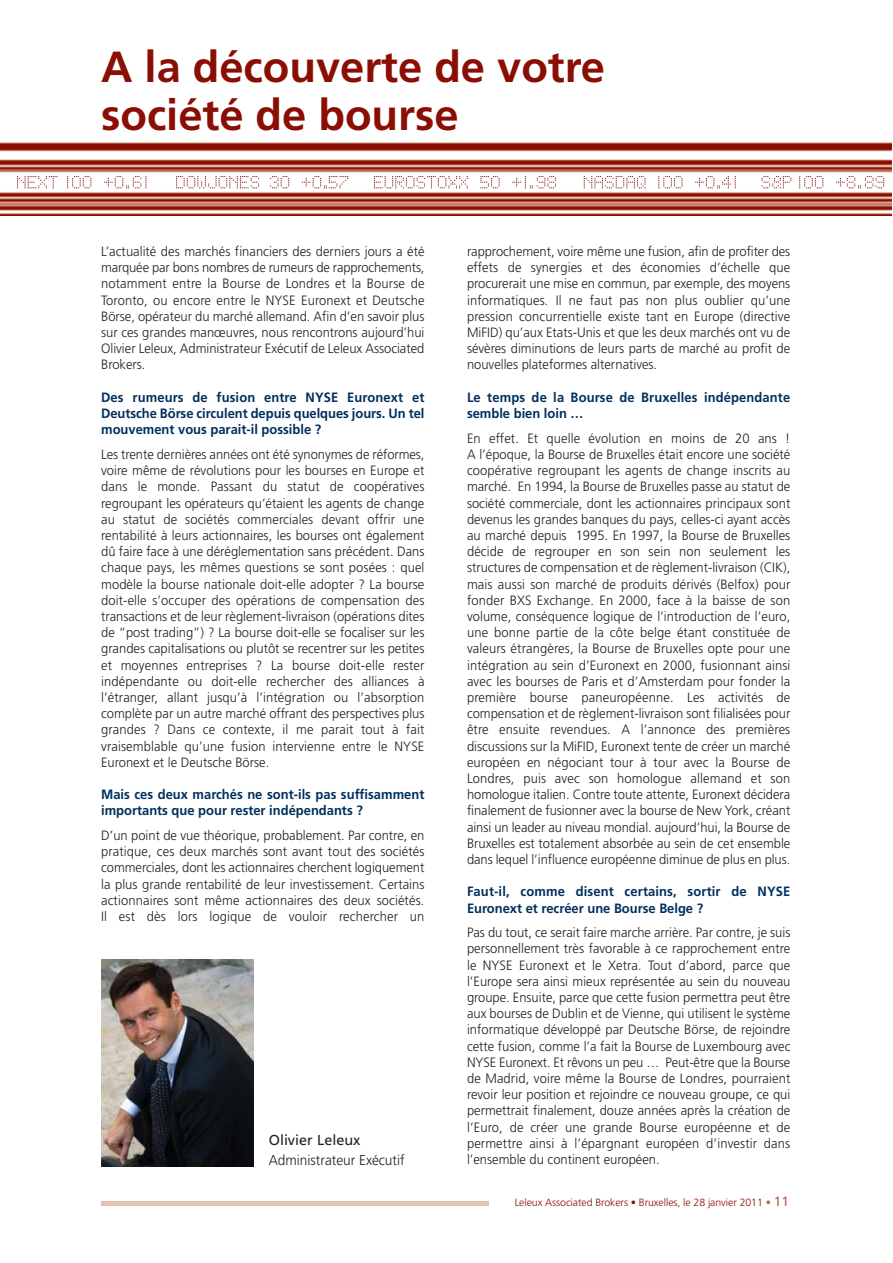
<style>
.page{position:relative;width:893px;height:1263px;background:#fff}
.page>*{position:absolute;margin:0;border:0;box-sizing:border-box;transform-origin:0 0}
.t1{font:700 43.5px/48px "Frutiger";color:#8b0e04}
.t2{font:14.4px "Frutiger";color:#231f20}
.t3{font:300 14.25px "Frutiger";color:#231f20;scale:.96 1}
.t4{font:300 13.5px/16.2px "Frutiger";color:#231f20;text-align:justify;scale:.96 1}
.t5{font:700 13.5px/16.2px "Frutiger";color:#00305e;scale:.96 1}
.t6{font:300 10.5px "Frutiger";letter-spacing:-.005em;color:#8b0e04}
.s1{color:#b6644b}
.s2{font-weight:400;font-size:13.5px;color:#b6644b}
</style>
<div class="page">
<hr style="left:101px;top:1201px;width:689px;height:4px;background:#e4c1b1">
<div style="left:489px;top:1194px;width:301px;height:24px;background:#fff"></div>
<img style="left:0;top:143px;width:891px;height:72px">
<svg style="left:17px;top:176px;width:41px;height:12px"></svg>
<svg style="left:67px;top:176px;width:24px;height:12px"></svg>
<svg style="left:104px;top:176px;width:42px;height:12px"></svg>
<svg style="left:176px;top:176px;width:83px;height:12px"></svg>
<svg style="left:270px;top:176px;width:19px;height:12px"></svg>
<svg style="left:302px;top:176px;width:46px;height:12px"></svg>
<svg style="left:374px;top:176px;width:94px;height:12px"></svg>
<svg style="left:480px;top:176px;width:19px;height:12px"></svg>
<svg style="left:512px;top:176px;width:44px;height:12px"></svg>
<svg style="left:583px;top:176px;width:62px;height:12px"></svg>
<svg style="left:658px;top:176px;width:24px;height:12px"></svg>
<svg style="left:695px;top:176px;width:40px;height:12px"></svg>
<svg style="left:761px;top:176px;width:30px;height:12px"></svg>
<svg style="left:799px;top:176px;width:24px;height:12px"></svg>
<svg style="left:836px;top:176px;width:48px;height:12px"></svg>
<img style="left:101px;top:959px;width:153px;height:207px">
<h1 class="t1" style="left:101px;top:46px;width:505px">A la découverte de votre société de bourse</h1>
<p class="t4" style="left:101px;top:244px;width:338px">L’actualité des marchés financiers des derniers jours a été marquée par bons nombres de rumeurs de rapprochements, notamment entre la Bourse de Londres et la Bourse de Toronto, ou encore entre le NYSE Euronext et Deutsche Börse, opérateur du marché allemand. Afin d’en savoir plus sur ces grandes manœuvres, nous rencontrons aujourd’hui Olivier Leleux, Administrateur Exécutif de Leleux Associated Brokers.</p>
<p class="t5" style="left:101px;top:390px;width:338px;text-align:justify">Des rumeurs de fusion entre NYSE Euronext et Deutsche Börse circulent depuis quelques jours. Un tel mouvement vous parait-il possible ?</p>
<p class="t4" style="left:101px;top:447px;width:338px">Les trente dernières années ont été synonymes de réformes, voire même de révolutions pour les bourses en Europe et dans le monde. Passant du statut de coopératives regroupant les opérateurs qu’étaient les agents de change au statut de sociétés commerciales devant offrir une rentabilité à leurs actionnaires, les bourses ont également dû faire face à une déréglementation sans précédent. Dans chaque pays, les mêmes questions se sont posées : quel modèle la bourse nationale doit-elle adopter ? La bourse doit-elle s’occuper des opérations de compensation des transactions et de leur règlement-livraison (opérations dites de “post trading”) ? La bourse doit-elle se focaliser sur les grandes capitalisations ou plutôt se recentrer sur les petites et moyennes entreprises ? La bourse doit-elle rester indépendante ou doit-elle rechercher des alliances à l’étranger, allant jusqu’à l’intégration ou l’absorption complète par un autre marché offrant des perspectives plus grandes ? Dans ce contexte, il me parait tout à fait vraisemblable qu’une fusion intervienne entre le NYSE Euronext et le Deutsche Börse.</p>
<p class="t5" style="left:101px;top:787px;width:338px">Mais ces deux marchés ne sont-ils pas suffisamment importants que pour rester indépendants ?</p>
<p class="t4" style="left:101px;top:828px;width:338px">D’un point de vue théorique, probablement. Par contre, en pratique, ces deux marchés sont avant tout des sociétés commerciales, dont les actionnaires cherchent logiquement la plus grande rentabilité de leur investissement. Certains actionnaires sont même actionnaires des deux sociétés.<br>Il est dès lors logique de vouloir rechercher un</p>
<p class="t2" style="left:269px;top:1134px;width:93px">Olivier Leleux</p>
<p class="t3" style="left:269px;top:1154px;width:143px">Administrateur Exécutif</p>
<p class="t4" style="left:467px;top:244px;width:338px">rapprochement, voire même une fusion, afin de profiter des effets de synergies et des économies d’échelle que procurerait une mise en commun, par exemple, des moyens informatiques. Il ne faut pas non plus oublier qu’une pression concurrentielle existe tant en Europe (directive MiFID) qu’aux Etats-Unis et que les deux marchés ont vu de sévères diminutions de leurs parts de marché au profit de nouvelles plateformes alternatives.</p>
<p class="t5" style="left:467px;top:390px;width:338px">Le temps de la Bourse de Bruxelles indépendante semble bien loin …</p>
<p class="t4" style="left:467px;top:431px;width:338px">En effet. Et quelle évolution en moins de 20 ans !<br>A l’époque, la Bourse de Bruxelles était encore une société coopérative regroupant les agents de change inscrits au marché. En 1994, la Bourse de Bruxelles passe au statut de société commerciale, dont les actionnaires principaux sont devenus les grandes banques du pays, celles-ci ayant accès au marché depuis 1995. En 1997, la Bourse de Bruxelles décide de regrouper en son sein non seulement les structures de compensation et de règlement-livraison (CIK), mais aussi son marché de produits dérivés (Belfox) pour fonder BXS Exchange. En 2000, face à la baisse de son volume, conséquence logique de l’introduction de l’euro, une bonne partie de la côte belge étant constituée de valeurs étrangères, la Bourse de Bruxelles opte pour une intégration au sein d’Euronext en 2000, fusionnant ainsi avec les bourses de Paris et d’Amsterdam pour fonder la première bourse paneuropéenne. Les activités de compensation et de règlement-livraison sont filialisées pour être ensuite revendues. A l’annonce des premières discussions sur la MiFID, Euronext tente de créer un marché européen en négociant tour à tour avec la Bourse de Londres, puis avec son homologue allemand et son homologue italien. Contre toute attente, Euronext décidera finalement de fusionner avec la bourse de New York, créant ainsi un leader au niveau mondial. aujourd’hui, la Bourse de Bruxelles est totalement absorbée au sein de cet ensemble dans lequel l’influence européenne diminue de plus en plus.</p>
<p class="t5" style="left:467px;top:885px;width:338px">Faut-il, comme disent certains, sortir de NYSE<br>Euronext et recréer une Bourse Belge ?</p>
<p class="t4" style="left:467px;top:926px;width:338px">Pas du tout, ce serait faire marche arrière. Par contre, je suis personnellement très favorable à ce rapprochement entre le NYSE Euronext et le Xetra. Tout d’abord, parce que l’Europe sera ainsi mieux représentée au sein du nouveau groupe. Ensuite, parce que cette fusion permettra peut être aux bourses de Dublin et de Vienne, qui utilisent le système informatique développé par Deutsche Börse, de rejoindre cette fusion, comme l’a fait la Bourse de Luxembourg avec NYSE Euronext. Et rêvons un peu … Peut-être que la Bourse de Madrid, voire même la Bourse de Londres, pourraient revoir leur position et rejoindre ce nouveau groupe, ce qui permettrait finalement, douze années après la création de l’Euro, de créer une grande Bourse européenne et de permettre ainsi à l’épargnant européen d’investir dans l’ensemble du continent européen.</p>
<p class="t6" style="left:514px;top:1198px;width:275px">Leleux Associated Brokers • Bruxelles, le 28 janvier 2011 <span class="s1">•</span> <span class="s2">11</span></p>
</div>
